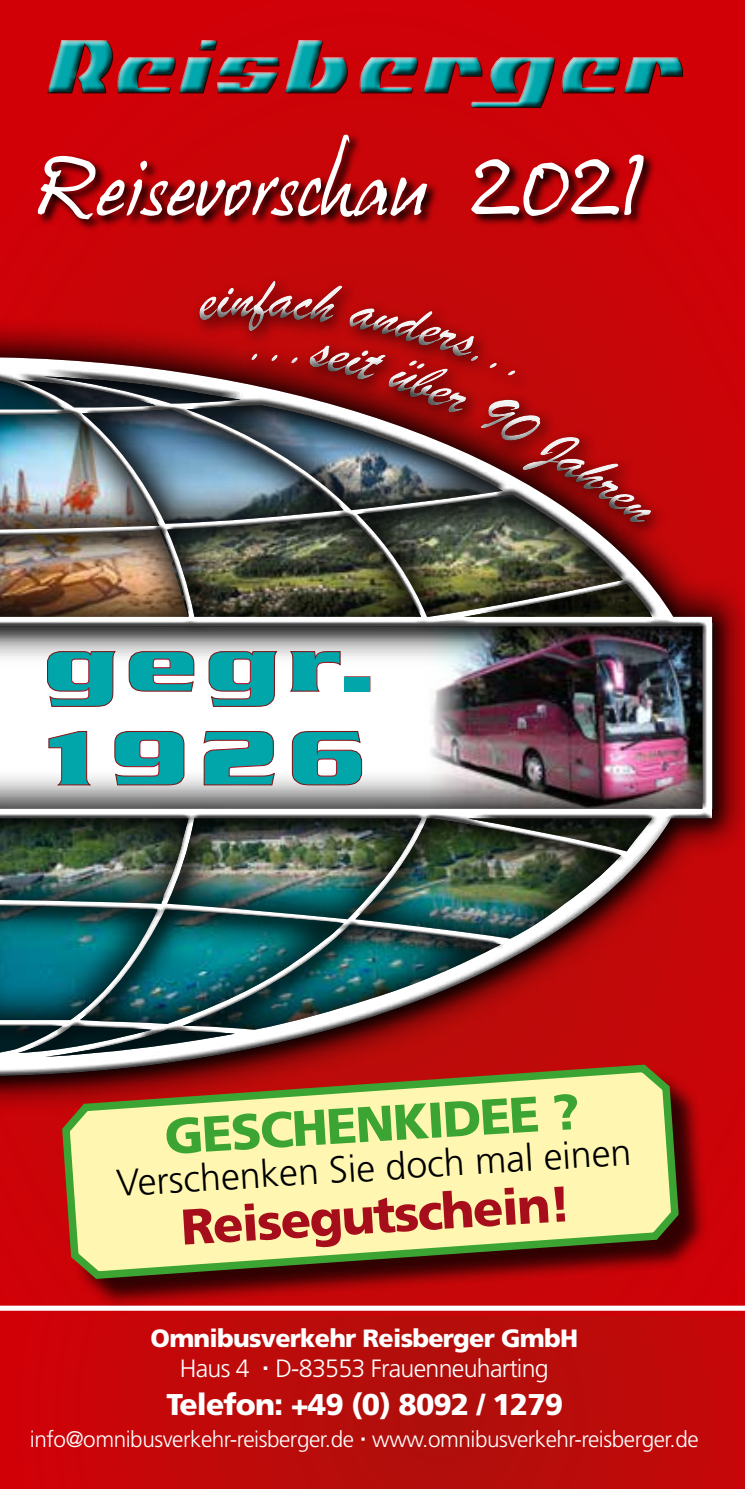
<style>
.page{position:relative;width:745px;height:1489px;background:#fff}
.page>*{position:absolute;margin:0;border:0;box-sizing:border-box;transform-origin:0 0}
.t1{font:italic 71.75px "Hans Hand";color:#fff}
.t2{font:900 50px "Frutiger LT Std";color:#a70e1b}
.t3{font:900 50px "Frutiger LT Std";color:#3ca432}
.t4{font:300 37.5px "Frutiger LT Std";color:#000}
.t5{font:900 30px "Frutiger LT Std";letter-spacing:-.03em;color:#fff}
.t6{font:900 25px/30px "Frutiger LT Std";letter-spacing:-.03em;color:#fff;text-align:center}
.t7{font:300 22.5px "Frutiger LT Std";letter-spacing:-.02em;color:#fff}
.s1{font-weight:300}
.s2{font-family:"Arial";font-weight:700}
</style>
<div class="page">
<div style="left:0;top:0;width:744px;height:1488px;background:#ce0208"></div>
<div style="left:0;top:316px;width:744px;height:800px;background:#000;opacity:.75"></div>
<div style="left:0;top:369px;width:713px;height:707px;background:#000;opacity:.75"></div>
<svg style="left:163px;top:1316px;width:552px;height:172px"></svg>
<div style="left:0;top:1305px;width:744px;height:5px;background:#fff"></div>
<svg style="left:46px;top:650px;width:71px;height:57px;background:#53aeb1"></svg>
<svg style="left:128px;top:650px;width:67px;height:42px;background:#4ca8ab"></svg>
<svg style="left:208px;top:650px;width:70px;height:57px;background:#50aeb0"></svg>
<svg style="left:289px;top:671px;width:52px;height:21px"></svg>
<div style="left:344px;top:676px;width:26px;height:15px;background:#00a6a9"></div>
<svg style="left:48px;top:730px;width:45px;height:56px;background:#6bbbbd"></svg>
<svg style="left:114px;top:730px;width:71px;height:56px;background:#4aabae"></svg>
<svg style="left:203px;top:730px;width:72px;height:56px;background:#4eacaf"></svg>
<svg style="left:291px;top:730px;width:71px;height:56px;background:#4cacaf"></svg>
<img style="left:227px;top:316px;width:450px;height:355px">
<svg style="left:173px;top:250px;width:307px;height:272px;fill:#c40809"></svg>
<div style="left:42px;top:36px;width:640px;height:72px;background:#000;opacity:.75"></div>
<svg style="left:38px;top:134px;width:616px;height:97px"></svg>
<div style="left:67px;top:1069px;width:642px;height:239px;background:#000;opacity:.75"></div>
<svg style="left:58px;top:1060px;width:624px;height:222px;background:#d2b87f"></svg>
<svg style="left:199px;top:280px;width:453px;height:247px"></svg>
<h1 class="t1" style="left:38px;top:148px;width:639px">Reisevorschau 2021</h1>
<h2 class="t3" style="left:162px;top:1108px;width:417px;rotate:-4deg">GESCHENKIDEE ?</h2>
<h2 class="t2" style="left:179px;top:1198px;width:392px;rotate:-4deg">Reisegutschein!</h2>
<h3 class="t4" style="left:116px;top:1159px;width:516px;rotate:-3deg">Verschenken Sie doch mal einen</h3>
<p class="t6" style="left:150px;top:1322px;width:429px">Omnibusverkehr Reisberger GmbH<br><span class="s1">Haus 4</span> <span class="s2">·</span> <span class="s1">D-83553 Frauenneuharting</span></p>
<h3 class="t5" style="left:166px;top:1386px;width:398px">Telefon: +49 (0) 8092 / 1279</h3>
<p class="t7" style="left:30px;top:1426px;width:670px">info@omnibusverkehr-reisberger.de <span class="s2">·</span> www.omnibusverkehr-reisberger.de</p>
</div>
